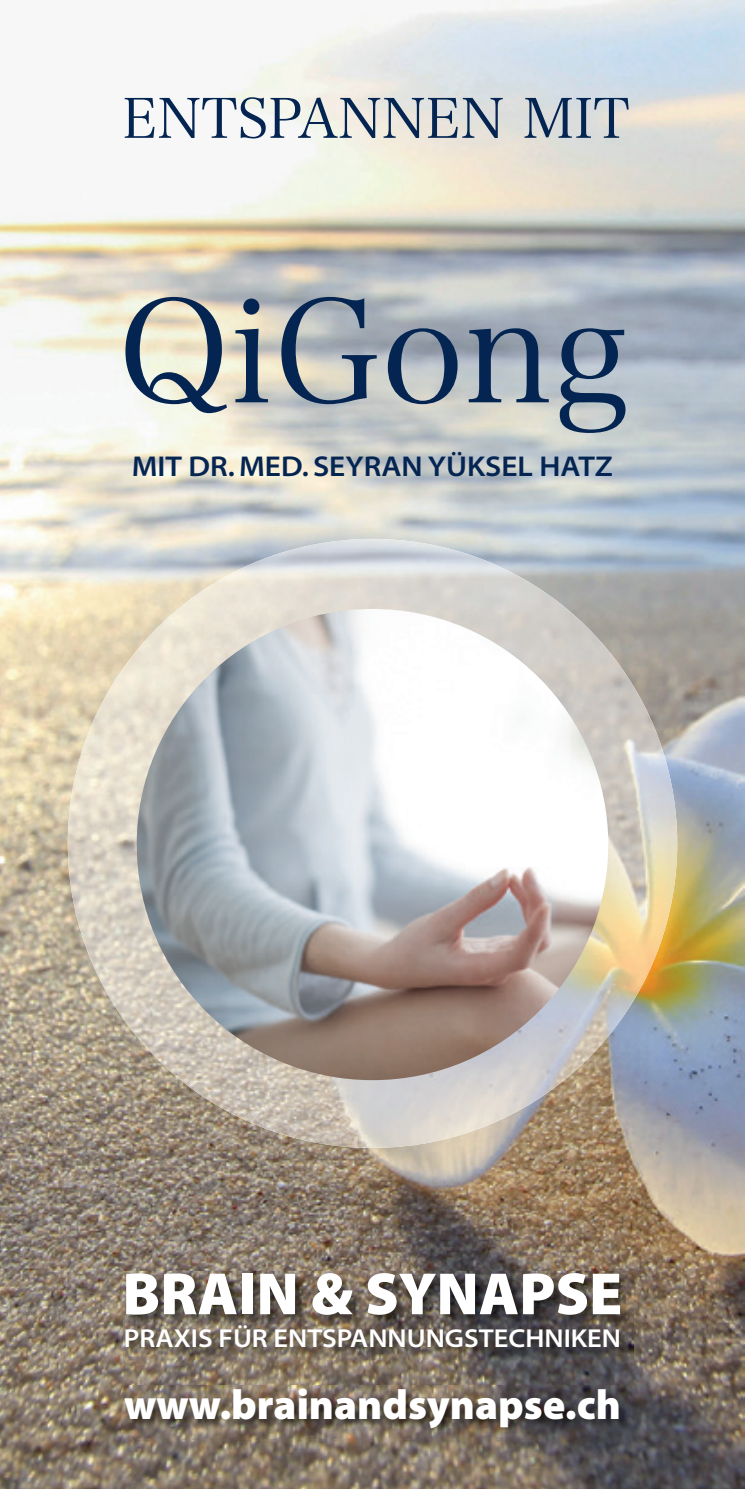
<style>
.page{position:relative;width:745px;height:1489px;background:#fff}
.page>*{position:absolute;margin:0;border:0;box-sizing:border-box;transform-origin:0 0}
.t1{font:142.5px "Hira Min Pro W3";color:#042552}
.t2{font:60px "Myriad MM 830 600";color:#fff}
.t3{font:55px "Hira Min Pro N W3";color:#042552}
.t4{font:42px "Myriad MM 830 600";color:#fff}
.t5{font:28.75px "Myriad MM 565 700";color:#042552}
.t6{font:26px "Myriad MM 565 700";color:#fff}
</style>
<div class="page">
<img style="left:0;top:0;width:744px;height:1488px">
<img style="left:121px;top:1385px;width:509px;height:54px">
<img style="left:124px;top:1271px;width:508px;height:88px">
<img style="left:68px;top:539px;width:608px;height:608px">
<img style="left:137px;top:609px;width:471px;height:471px;border-radius:235px">
<h3 class="t3" style="left:122px;top:72px;width:508px">ENTSPANNEN MIT</h3>
<h1 class="t1" style="left:117px;top:232px;width:512px">QiGong</h1>
<p class="t5" style="left:132px;top:452px;width:482px">MIT DR. MED. SEYRAN YÜKSEL HATZ</p>
<h2 class="t2" style="left:122px;top:1264px;width:501px">BRAIN &amp; SYNAPSE</h2>
<p class="t6" style="left:124px;top:1325px;width:498px">PRAXIS FÜR ENTSPANNUNGSTECHNIKEN</p>
<h3 class="t4" style="left:124px;top:1384px;width:498px">www.brainandsynapse.ch</h3>
</div>
